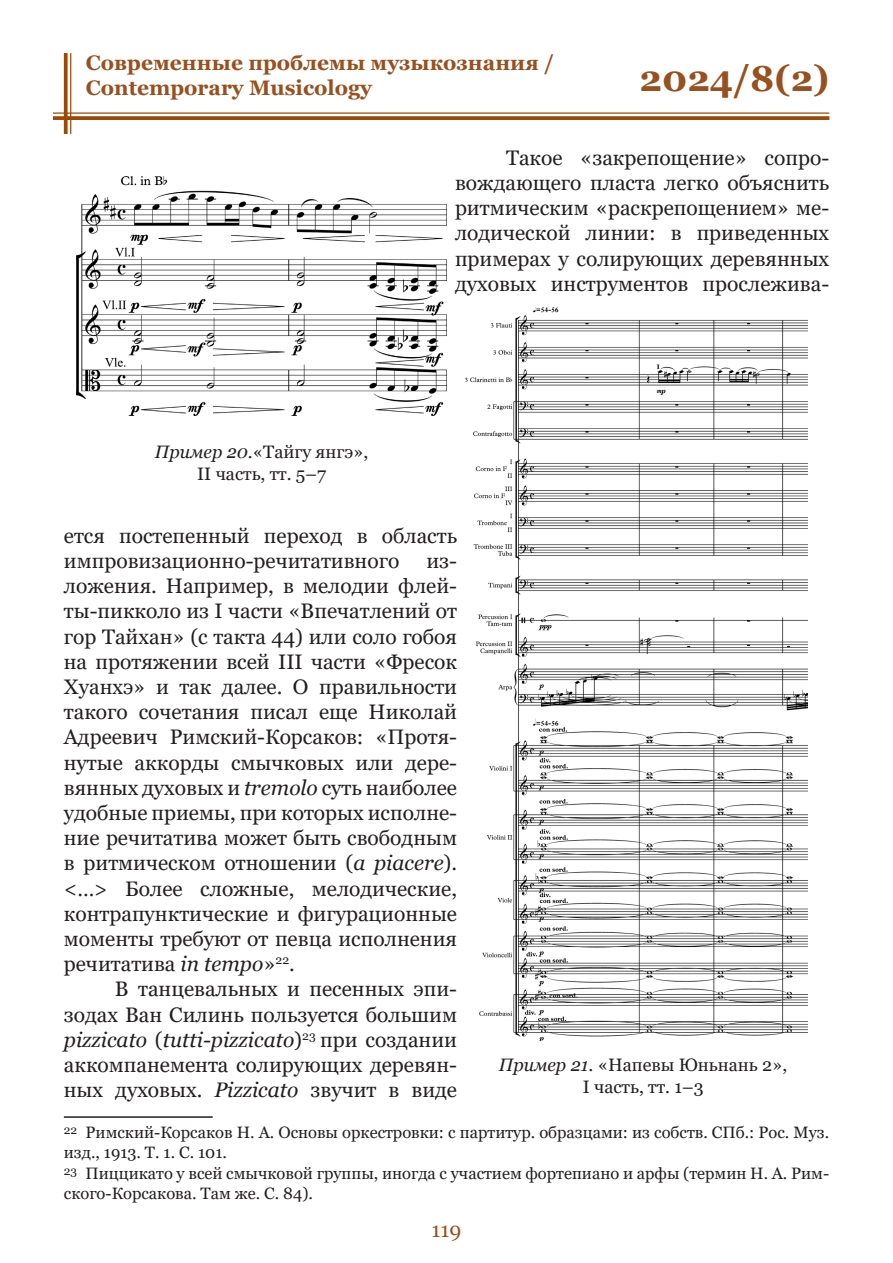
<style>
.page{position:relative;width:893px;height:1263px;background:#fff}
.page>*{position:absolute;margin:0;border:0;box-sizing:border-box;transform-origin:0 0}
.t1{font:700 36px "Georgia";color:#975120}
.t2{font:21px/25.2px "Georgia";color:#231f20;text-align:justify}
.t3{font:700 21px/25.2px "Georgia";color:#975120}
.t4{font:21px "Georgia";color:#975120}
.t5{font:18px "Georgia";color:#231f20}
.Сноска{font:16.5px/19.8px "Georgia";color:#231f20}
.s1{font-style:italic}
</style>
<div class="page">
<hr style="left:53px;top:112px;width:776px;height:2px;background:#994b06">
<svg style="left:53px;top:116px;width:776px;height:4px;background:#9e5514"></svg>
<hr style="left:70px;top:53px;width:1px;height:81px;background:#994b06">
<svg style="left:64px;top:53px;width:4px;height:81px"></svg>
<hr style="left:64px;top:1116px;width:149px;height:2px;background:#231f20">
<img style="left:77px;top:177px;width:369px;height:238px">
<img style="left:466px;top:307px;width:342px;height:734px">
<p class="t3" style="left:86px;top:50px;width:470px">Современные проблемы музыкознания /<br>Contemporary Musicology</p>
<h1 class="t1" style="left:640px;top:55px;width:191px">2024/8(2)</h1>
<p class="t5" style="left:155px;top:441px;width:215px"><span class="s1">Пример 20</span>.«Тайгу янгэ»,</p>
<p class="t5" style="left:197px;top:462px;width:130px">II часть, тт. 5–7</p>
<p class="t2" style="left:455px;top:145px;width:376px;text-indent:51px">Такое «закрепощение» сопро&shy;вождающего пласта легко объяснить ритмическим «раскрепощением» ме&shy;лодической линии: в приведенных примерах у солирующих деревянных духовых инструментов прослежива-</p>
<p class="t2" style="left:64px;top:523px;width:395px">ется постепенный переход в область импровизационно-речитативного</p>
<p class="t2" style="left:64px;top:549px;width:395px;text-indent:363px">из&shy;ложения. Например, в мелодии флей&shy;ты-пикколо из I части «Впечатлений от гор Тайхан» (с такта 44) или соло гобоя на протяжении всей III части «Фресок Хуанхэ» и так далее. О правильности такого сочетания писал еще Николай Адреевич Римский-Корсаков: «Протя&shy;нутые аккорды смычковых или дере&shy;вянных духовых и <span class="s1">tremolo</span> суть наиболее удобные приемы, при которых исполне&shy;ние речитатива может быть свободным в ритмическом отношении (<span class="s1">a piacere</span>). &lt;…&gt; Более сложные, мелодические, контрапунктические и фигурационные моменты требуют от певца исполнения речитатива <span class="s1">in tempo</span>»<sup>22</sup>.</p>
<p class="t2" style="left:64px;top:977px;width:395px;text-indent:51px">В танцевальных и песенных эпи&shy;зодах Ван Силинь пользуется большим <span class="s1">pizzicato</span> (<span class="s1">tutti-pizzicato</span>)<sup>23</sup> при создании аккомпанемента солирующих деревян&shy;ных духовых. <span class="s1">Рizzicato</span> звучит в виде</p>
<p class="Сноска" style="left:64px;top:1123px;width:767px"><sup>22</sup> Римский-Корсаков Н. А. Основы оркестровки: с партитур. образцами: из собств. СПб.: Рос. Муз. изд., 1913. Т. 1. C. 101.</p>
<p class="Сноска" style="left:64px;top:1164px;width:767px"><sup>23</sup> Пиццикато у всей смычковой группы, иногда с участием фортепиано и арфы (термин Н. А. Рим&shy;ского-Корсакова. Там же. С. 84).</p>
<p class="t5" style="left:499px;top:1054px;width:290px"><span class="s1">Пример 21</span>. «Напевы Юньнань 2»,</p>
<p class="t5" style="left:583px;top:1076px;width:122px">I часть, тт. 1–3</p>
<p class="t4" style="left:431px;top:1217px;width:31px">119</p>
</div>
